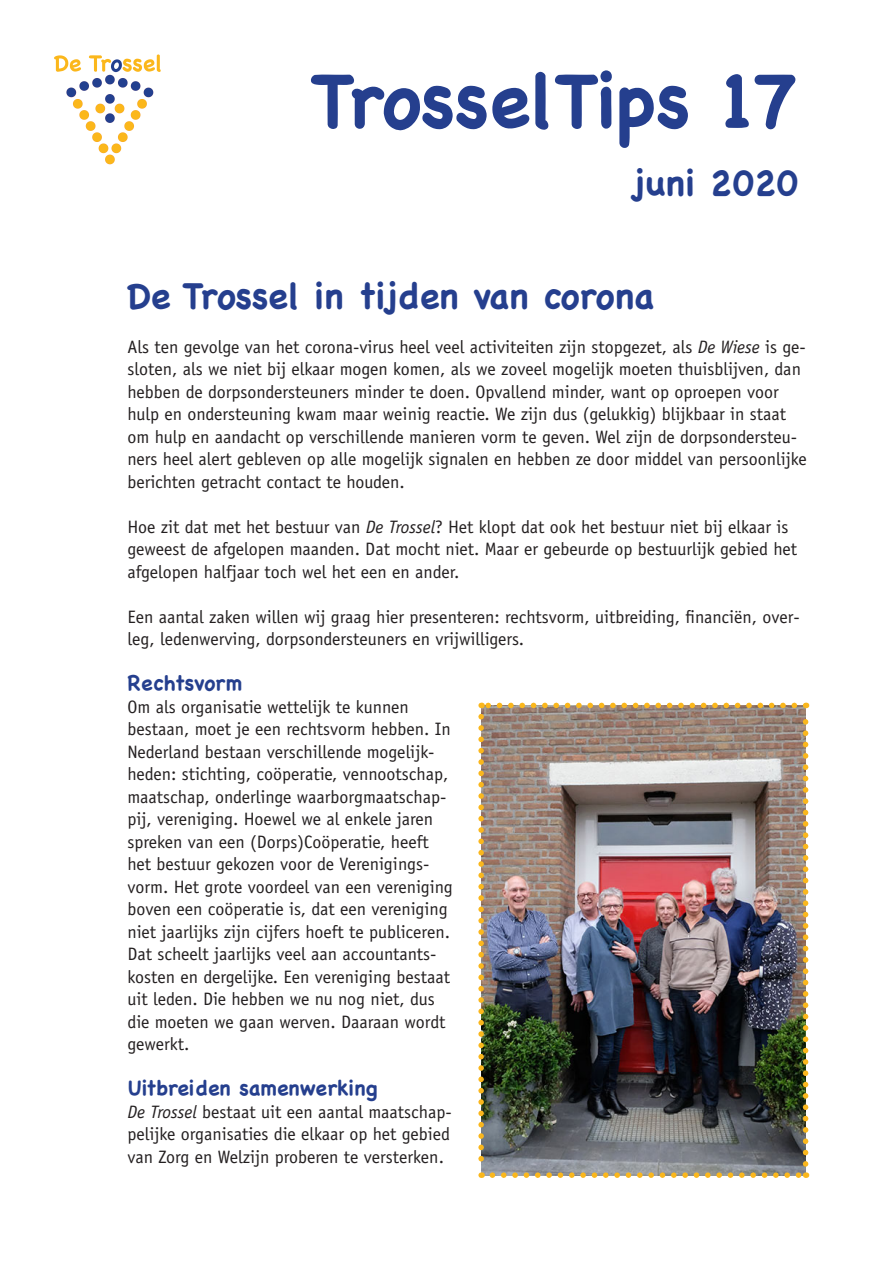
<style>
.page{position:relative;width:893px;height:1263px;background:#fff}
.page>*{position:absolute;margin:0;border:0;box-sizing:border-box;transform-origin:0 0}
.Kop_-_groot{font:700 75px "Chalkboard";color:#253f8e}
.Kop_-_klein{font:700 36px "Chalkboard";color:#253f8e}
.Kop_-_tussen{font:700 21px "Chalkboard";color:#253f8e}
.tekst{font:18px/22.5px "Officina Sans LT";color:#231f20}
.s1{font-style:italic}
</style>
<div class="page">
<img style="left:54px;top:54px;width:107px;height:111px">
<img style="left:481px;top:705px;width:325px;height:470px">
<svg style="left:492px;top:1172px;width:308px;height:6px"></svg>
<svg style="left:478px;top:717px;width:6px;height:461px"></svg>
<svg style="left:803px;top:703px;width:5px;height:461px"></svg>
<svg style="left:481px;top:703px;width:313px;height:5px"></svg>
<p class="Kop_-_groot" style="left:310px;top:56px;width:490px">TrosselTips 17</p>
<p class="Kop_-_klein" style="left:631px;top:162px;width:169px">juni 2020</p>
<p class="Kop_-_klein" style="left:128px;top:274px;width:528px">De Trossel in tijden van corona</p>
<p class="tekst" style="left:128px;top:335px;width:681px">Als ten gevolge van het corona-virus heel veel activiteiten zijn stopgezet, als <span class="s1">De Wiese</span> is ge&shy;sloten, als we niet bij elkaar mogen komen, als we zoveel mogelijk moeten thuisblijven, dan hebben de dorpsondersteuners minder te doen. Opvallend minder, want op oproepen voor hulp en ondersteuning kwam maar weinig reactie. We zijn dus (gelukkig) blijkbaar in staat om hulp en aandacht op verschillende manieren vorm te geven. Wel zijn de dorpsondersteu&shy;ners heel alert gebleven op alle mogelijk signalen en hebben ze door middel van persoonlijke berichten getracht contact te houden.</p>
<p class="tekst" style="left:128px;top:515px;width:671px">Hoe zit dat met het bestuur van <span class="s1">De Trossel</span>? Het klopt dat ook het bestuur niet bij elkaar is geweest de afgelopen maanden. Dat mocht niet. Maar er gebeurde op bestuurlijk gebied het afgelopen halfjaar toch wel het een en ander.</p>
<p class="tekst" style="left:128px;top:605px;width:674px">Een aantal zaken willen wij graag hier presenteren: rechtsvorm, uitbreiding, financiën, over&shy;leg, ledenwerving, dorpsondersteuners en vrijwilligers.</p>
<p class="Kop_-_tussen" style="left:128px;top:671px;width:116px">Rechtsvorm</p>
<p class="tekst" style="left:128px;top:695px;width:327px">Om als organisatie wettelijk te kunnen bestaan, moet je een rechtsvorm hebben. In Nederland bestaan verschillende mogelijk&shy;heden: stichting, coöperatie, vennootschap, maatschap, onderlinge waarborgmaatschap&shy;pij, vereniging. Hoewel we al enkele jaren spreken van een (Dorps)Coöperatie, heeft het bestuur gekozen voor de Verenigings&shy;vorm. Het grote voordeel van een vereniging boven een coöperatie is, dat een vereniging niet jaarlijks zijn cijfers hoeft te publiceren.<br>Dat scheelt jaarlijks veel aan accountants&shy;kosten en dergelijke. Een vereniging bestaat uit leden. Die hebben we nu nog niet, dus die moeten we gaan werven. Daaraan wordt gewerkt.</p>
<p class="Kop_-_tussen" style="left:128px;top:1076px;width:251px">Uitbreiden samenwerking</p>
<p class="tekst" style="left:128px;top:1100px;width:326px;text-align:justify"><span class="s1">De Trossel</span> bestaat uit een aantal maatschap&shy;pelijke organisaties die elkaar op het gebied van Zorg en Welzijn proberen te versterken.</p>
</div>
